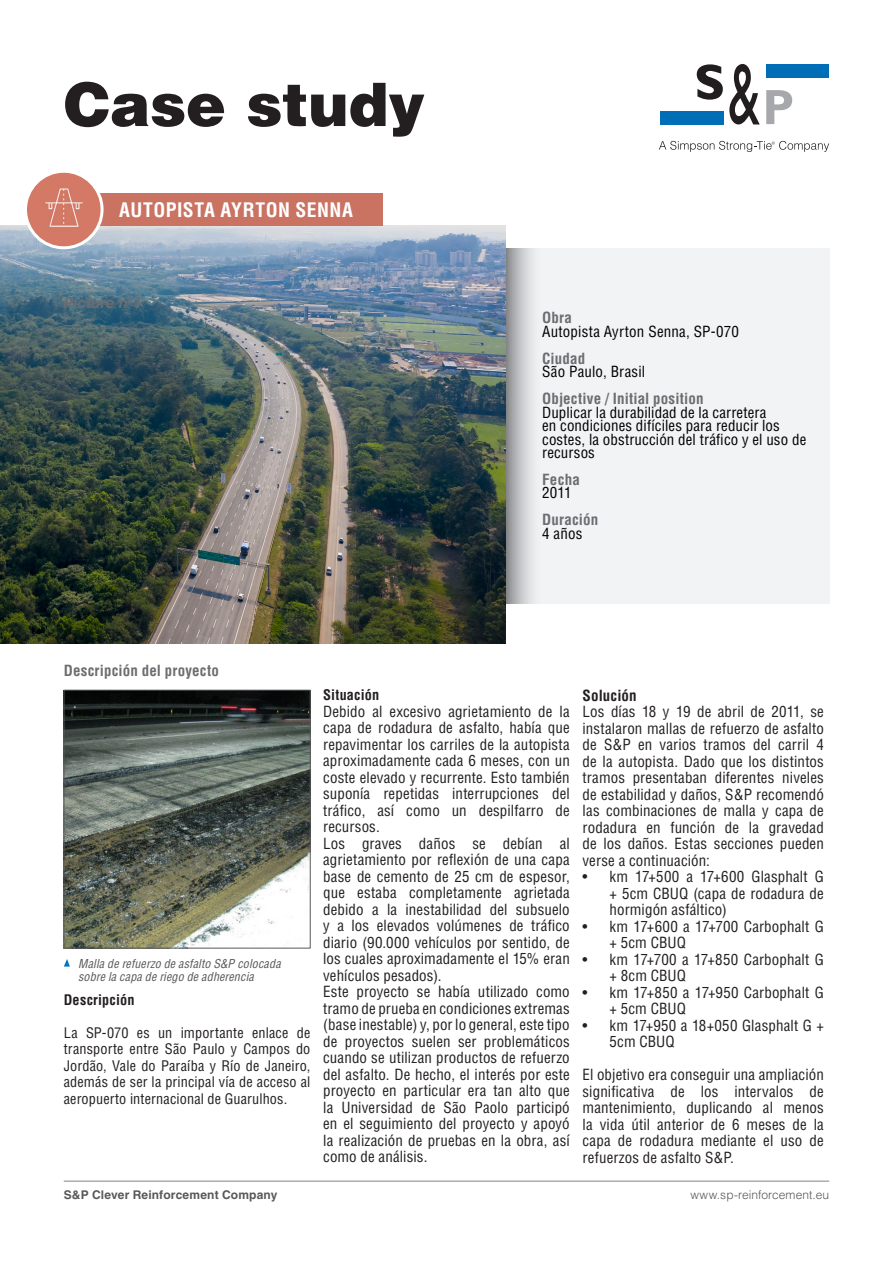
<style>
.page{position:relative;width:893px;height:1263px;background:#fff}
.page>*{position:absolute;margin:0;border:0;box-sizing:border-box;transform-origin:0 0}
.t1{font:900 60px "Helvetica LT Std";letter-spacing:-.005em;color:#231f20}
.PRODUCT_NAME{font:700 condensed 19.5px "Helvetica LT Std";letter-spacing:.025em;color:#fff}
.text_rag_right{font:condensed 15px/16.5px "Helvetica LT Std";letter-spacing:.01em;color:#231f20;text-align:justify}
.text_rag_right-2{font:condensed 15px/13.5px "Helvetica LT Std";letter-spacing:.01em;color:#000}
.text_rag_right-3{font:700 condensed 15px "Helvetica LT Std";letter-spacing:.01em;color:#6c6d70}
.text_rag_right-4{font:italic 700 15px "Helvetica LT Std";color:#6c6d70}
.text_rag_right-5{font:700 condensed 15px "Helvetica LT Std";letter-spacing:.01em;color:#231f20}
.text_rag_right-6{font:condensed 14.25px/16.5px "Helvetica LT Std";letter-spacing:.01em;color:#231f20;text-align:justify}
.text_rag_right-7{font:700 condensed 14.25px "Helvetica LT Std";letter-spacing:.01em;color:#231f20}
.text_rag_right-8{font:italic condensed 12px/13.5px "Helvetica LT Std";letter-spacing:.015em;color:#57585a}
.t2{font:700 12px "Helvetica LT Std";letter-spacing:.015em;color:#57585a}
.t3{font:300 12px "Helvetica LT Std";letter-spacing:.005em;color:#57585a}
</style>
<div class="page">
<hr style="left:64px;top:1181px;width:765px;height:1px;background:#808285">
<div style="left:660px;top:111px;width:63px;height:13px;background:#006eb6"></div>
<div style="left:766px;top:64px;width:63px;height:13px;background:#006eb6"></div>
<svg style="left:697px;top:64px;width:26px;height:36px"></svg>
<svg style="left:729px;top:64px;width:31px;height:60px"></svg>
<svg style="left:766px;top:90px;width:26px;height:34px"></svg>
<svg style="left:659px;top:141px;width:170px;height:11px"></svg>
<div style="left:506px;top:249px;width:323px;height:355px;background:#f2f3f4"></div>
<svg style="left:64px;top:959px;width:6px;height:7px"></svg>
<img style="left:0;top:225px;width:505px;height:418px">
<svg style="left:506px;top:249px;width:27px;height:355px;background:#bcbdc0"></svg>
<img style="left:66px;top:692px;width:242px;height:254px">
<div style="left:64px;top:690px;width:246px;height:258px;border:1px solid #57585a"></div>
<div style="left:75px;top:193px;width:308px;height:33px;background:#ca7363"></div>
<img style="left:26px;top:171px;width:76px;height:77px;border-radius:38px">
<div style="left:24px;top:170px;width:80px;height:79px;border:3px solid #fff;border-radius:50%"></div>
<h1 class="t1" style="left:64px;top:65px;width:363px">Case study</h1>
<p class="PRODUCT_NAME" style="left:119px;top:197px;width:235px">AUTOPISTA AYRTON SENNA</p>
<p class="text_rag_right-4" style="left:64px;top:294px;width:79px">Picture n°1</p>
<p class="text_rag_right-3" style="left:542px;top:308px;width:31px">Obra</p>
<p class="text_rag_right-2" style="left:542px;top:324px;width:198px">Autopista Ayrton Senna, SP-070</p>
<p class="text_rag_right-3" style="left:542px;top:349px;width:45px">Ciudad</p>
<p class="text_rag_right-2" style="left:542px;top:365px;width:105px">São Paulo, Brasil</p>
<p class="text_rag_right-3" style="left:542px;top:389px;width:163px">Objective / Initial position</p>
<p class="text_rag_right-2" style="left:542px;top:405px;width:266px">Duplicar la durabilidad de la carretera<br>en condiciones difíciles para reducir los costes, la obstrucción del tráfico y el uso de recursos</p>
<p class="text_rag_right-3" style="left:542px;top:470px;width:39px">Fecha</p>
<p class="text_rag_right-2" style="left:542px;top:486px;width:31px">2011</p>
<p class="text_rag_right-3" style="left:542px;top:510px;width:58px">Duración</p>
<p class="text_rag_right-2" style="left:542px;top:527px;width:42px">4 años</p>
<p class="text_rag_right-3" style="left:64px;top:662px;width:157px">Descripción del proyecto</p>
<p class="text_rag_right-8" style="left:78px;top:956px;width:204px">Malla de refuerzo de asfalto S&amp;P colocada sobre la capa de riego de adherencia</p>
<p class="text_rag_right-7" style="left:64px;top:991px;width:72px">Descripción</p>
<p class="text_rag_right-6" style="left:64px;top:1024px;width:248px">La SP-070 es un importante enlace de transporte entre São Paulo y Campos do Jordão, Vale do Paraíba y Río de Janeiro, además de ser la principal vía de acceso al aeropuerto internacional de Guarulhos.</p>
<p class="text_rag_right-7" style="left:323px;top:686px;width:58px">Situación</p>
<p class="text_rag_right" style="left:323px;top:703px;width:248px">Debido al excesivo agrietamiento de la capa de rodadura de asfalto, había que repavimentar los carriles de la autopista aproximadamente cada 6 meses, con un coste elevado y recurrente. Esto también suponía repetidas interrupciones del tráfico, así como un despilfarro de recursos.</p>
<p class="text_rag_right" style="left:323px;top:835px;width:248px">Los graves daños se debían al agrietamiento por reflexión de una capa base de cemento de 25 cm de espesor, que estaba completamente agrietada debido a la inestabilidad del subsuelo y a los elevados volúmenes de tráfico diario (90.000 vehículos por sentido, de los cuales aproximadamente el 15% eran vehículos pesados).</p>
<p class="text_rag_right" style="left:323px;top:983px;width:248px">Este proyecto se había utilizado como tramo de prueba en condiciones extremas (base inestable) y, por lo general, este tipo de proyectos suelen ser problemáticos cuando se utilizan productos de refuerzo del asfalto. De hecho, el interés por este proyecto en particular era tan alto que la Universidad de São Paolo participó en el seguimiento del proyecto y apoyó la realización de pruebas en la obra, así como de análisis.</p>
<p class="text_rag_right-5" style="left:583px;top:686px;width:56px">Solución</p>
<p class="text_rag_right" style="left:583px;top:703px;width:243px">Los días 18 y 19 de abril de 2011, se instalaron mallas de refuerzo de asfalto de S&amp;P en varios tramos del carril 4 de la autopista. Dado que los distintos tramos presentaban diferentes niveles de estabilidad y daños, S&amp;P recomendó las combinaciones de malla y capa de rodadura en función de la gravedad de los daños. Estas secciones pueden verse a continuación:</p>
<p class="text_rag_right" style="left:610px;top:868px;width:216px;text-indent:-27px">• km 17+500 a 17+600 Glasphalt G + 5cm CBUQ (capa de rodadura de hormigón asfáltico)</p>
<p class="text_rag_right" style="left:610px;top:918px;width:216px;text-indent:-27px">• km 17+600 a 17+700 Carbophalt G + 5cm CBUQ</p>
<p class="text_rag_right" style="left:610px;top:951px;width:216px;text-indent:-27px">• km 17+700 a 17+850 Carbophalt G + 8cm CBUQ</p>
<p class="text_rag_right" style="left:610px;top:984px;width:216px;text-indent:-27px">• km 17+850 a 17+950 Carbophalt G + 5cm CBUQ</p>
<p class="text_rag_right" style="left:610px;top:1017px;width:216px;text-indent:-27px">• km 17+950 a 18+050 Glasphalt G +<br>5cm CBUQ</p>
<p class="text_rag_right" style="left:583px;top:1066px;width:243px">El objetivo era conseguir una ampliación significativa de los intervalos de mantenimiento, duplicando al menos la vida útil anterior de 6 meses de la capa de rodadura mediante el uso de refuerzos de asfalto S&amp;P.</p>
<p class="t2" style="left:64px;top:1188px;width:215px">S&amp;P Clever Reinforcement Company</p>
<p class="t3" style="left:690px;top:1188px;width:140px">www.sp-reinforcement.eu</p>
</div>
